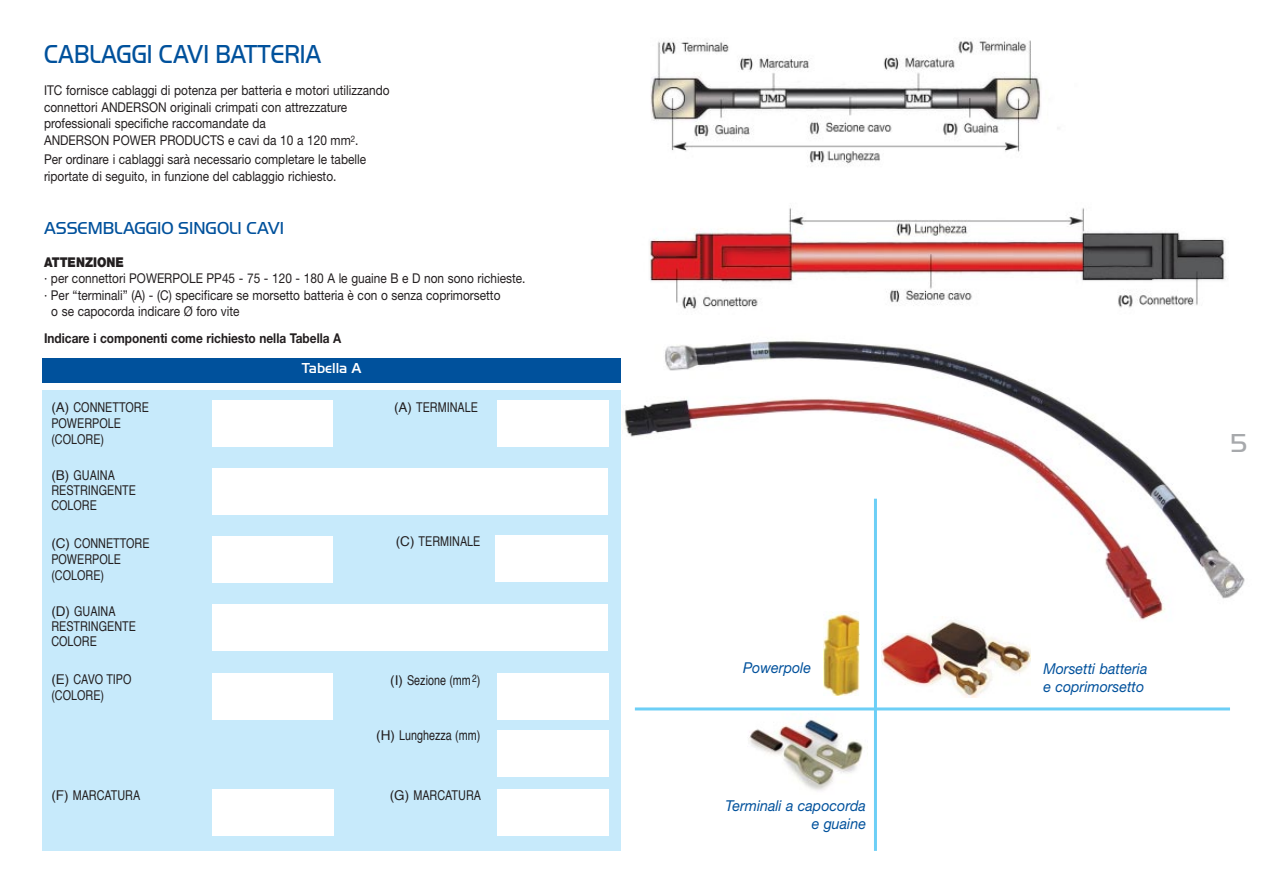
<style>
.page{position:relative;width:1263px;height:893px;background:#fff}
.page>*{position:absolute;margin:0;border:0;box-sizing:border-box;transform-origin:0 0}
.t1{font:27px "Handel Got D Ligh";color:#00519c;scale:.85 1}
.t2{font:27px "Handel Got D Ligh";color:#a7a9ac;scale:.95 1}
.t3{font:18px "Handel Got D Ligh";color:#00519c;scale:.95 1}
.t4{font:italic 15px/18px "Helvetica Neue";color:#00519c;text-align:right;scale:.95 1}
.t5{font:500 15px "Handel Got D";color:#fff;scale:.95 1}
.t6{font:13.5px/16.5px "Helvetica Neue";color:#231f20;scale:.88 1}
.t7{font:13.5px/16.2px "Helvetica";color:#231f20}
.t8{font:700 13.5px "Helvetica Neue";color:#231f20;scale:.88 1}
.t9{font:900 13.5px "Helvetica Neue";color:#231f20;scale:.88 1}
</style>
<div class="page">
<img style="left:624px;top:341px;width:621px;height:279px">
<div style="left:1229px;top:426px;width:33px;height:42px;background:#fff"></div>
<div style="left:43px;top:358px;width:578px;height:25px;background:#00519c"></div>
<div style="left:43px;top:390px;width:578px;height:461px;background:#c7eafb"></div>
<div style="left:212px;top:400px;width:121px;height:47px;background:#fff"></div>
<div style="left:212px;top:536px;width:121px;height:47px;background:#fff"></div>
<div style="left:212px;top:789px;width:122px;height:46px;background:#fff"></div>
<div style="left:212px;top:673px;width:121px;height:47px;background:#fff"></div>
<div style="left:497px;top:400px;width:111px;height:47px;background:#fff"></div>
<div style="left:212px;top:468px;width:396px;height:47px;background:#fff"></div>
<div style="left:212px;top:604px;width:396px;height:47px;background:#fff"></div>
<div style="left:495px;top:535px;width:113px;height:47px;background:#fff"></div>
<div style="left:497px;top:789px;width:111px;height:46px;background:#fff"></div>
<div style="left:497px;top:673px;width:111px;height:47px;background:#fff"></div>
<div style="left:497px;top:730px;width:111px;height:47px;background:#fff"></div>
<img style="left:649px;top:40px;width:577px;height:269px">
<div style="left:882px;top:615px;width:153px;height:85px;background:#fff"></div>
<img style="left:882px;top:616px;width:148px;height:82px">
<img style="left:748px;top:719px;width:115px;height:72px">
<hr style="left:635px;top:707px;width:595px;height:3px;background:#6dcff6">
<hr style="left:874px;top:499px;width:3px;height:352px;background:#6dcff6">
<div style="left:816px;top:609px;width:52px;height:91px;background:#fff"></div>
<img style="left:823px;top:614px;width:36px;height:82px">
<h1 class="t1" style="left:44px;top:45px;width:328px">CABLAGGI CAVI BATTERIA</h1>
<p class="t6" style="left:44px;top:83px;width:394px">ITC fornisce cablaggi di potenza per batteria e motori utilizzando connettori ANDERSON originali crimpati con attrezzature professionali specifiche raccomandate da<br>ANDERSON POWER PRODUCTS e cavi da 10 a 120 mm<sup>2</sup>.</p>
<p class="t6" style="left:44px;top:152px;width:367px">Per ordinare i cablaggi sarà necessario completare le tabelle riportate di seguito, in funzione del cablaggio richiesto.</p>
<h2 class="t3" style="left:44px;top:222px;width:254px">ASSEMBLAGGIO SINGOLI CAVI</h2>
<p class="t9" style="left:44px;top:257px;width:92px">ATTENZIONE</p>
<p class="t6" style="left:44px;top:272px;width:549px">· per connettori POWERPOLE PP45 - 75 - 120 - 180 A le guaine B e D non sono richieste.</p>
<p class="t6" style="left:44px;top:288px;width:520px">· Per “terminali” (A) - (C) specificare se morsetto batteria è con o senza coprimorsetto</p>
<p class="t6" style="left:51px;top:305px;width:216px">o se capocorda indicare Ø foro vite</p>
<p class="t8" style="left:44px;top:334px;width:339px">Indicare i componenti come richiesto nella Tabella A</p>
<p class="t5" style="left:302px;top:363px;width:64px">Tabella A</p>
<p class="t7" style="left:51px;top:400px;width:99px">(A) CONNETTORE<br>POWERPOLE (COLORE)</p>
<p class="t7" style="left:394px;top:400px;width:85px">(A) TERMINALE</p>
<p class="t7" style="left:51px;top:468px;width:86px;line-height:15px">(B) GUAINA<br>RESTRINGENTE<br>COLORE</p>
<p class="t7" style="left:51px;top:536px;width:100px">(C) CONNETTORE<br>POWERPOLE (COLORE)</p>
<p class="t7" style="left:396px;top:535px;width:86px">(C) TERMINALE</p>
<p class="t7" style="left:51px;top:605px;width:86px;line-height:15px">(D) GUAINA<br>RESTRINGENTE<br>COLORE</p>
<p class="t7" style="left:51px;top:672px;width:82px">(E) CAVO TIPO (COLORE)</p>
<p class="t7" style="left:390px;top:674px;width:92px">(I) Sezione (mm<sup>2</sup>)</p>
<p class="t7" style="left:376px;top:728px;width:106px">(H) Lunghezza (mm)</p>
<p class="t7" style="left:51px;top:788px;width:90px">(F) MARCATURA</p>
<p class="t7" style="left:390px;top:788px;width:93px">(G) MARCATURA</p>
<p class="t4" style="left:743px;top:660px;width:73px">Powerpole</p>
<p class="t4" style="left:725px;top:798px;width:149px">Terminali a capocorda e guaine</p>
<p class="t4" style="left:1043px;top:661px;width:111px;text-align:left">Morsetti batteria e coprimorsetto</p>
<h1 class="t2" style="left:1230px;top:434px;width:19px">5</h1>
</div>
